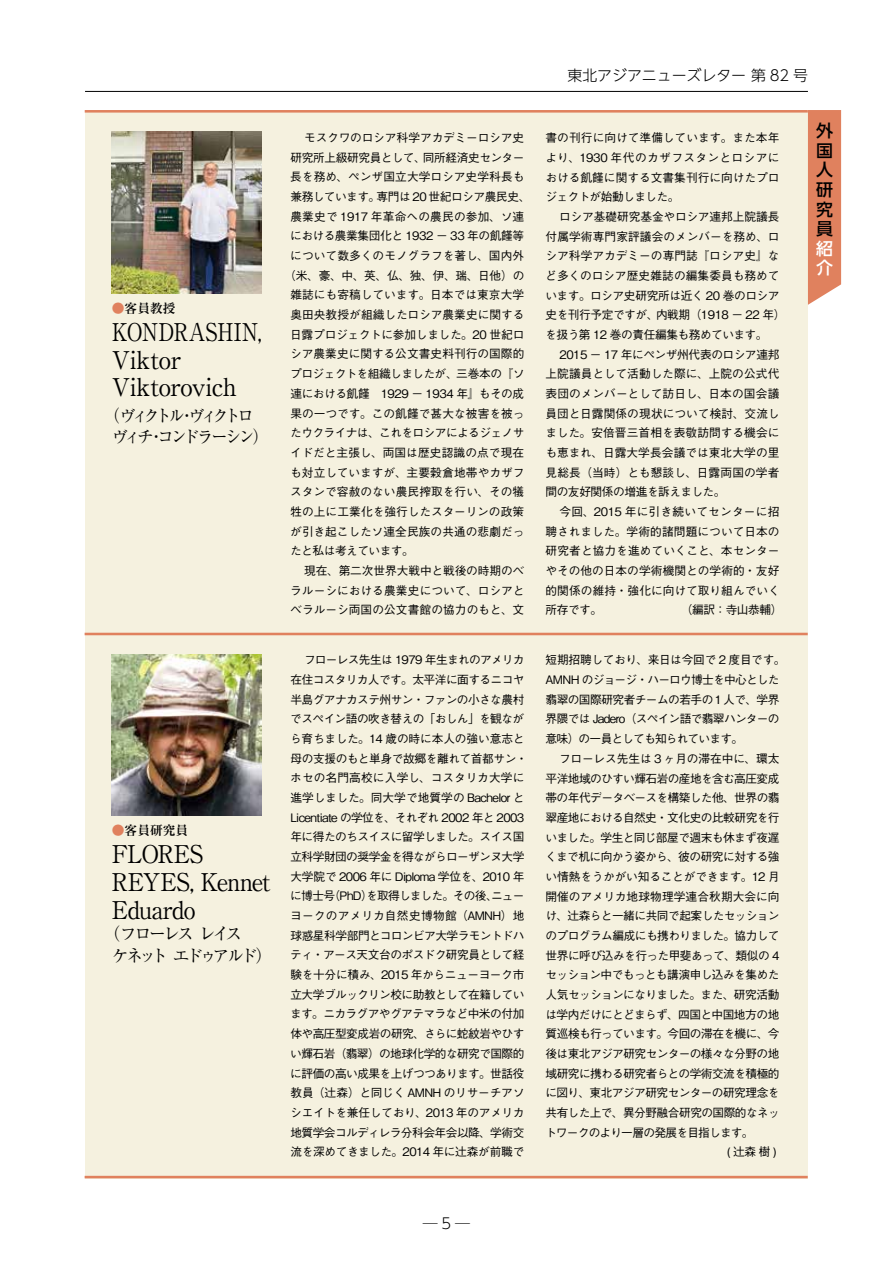
<style>
.page{position:relative;width:893px;height:1263px;background:#fff}
.page>*{position:absolute;margin:0;border:0;box-sizing:border-box;transform-origin:0 0}
.t1{font:24.45px/27.6px "Ryumin Pro";letter-spacing:-.02em;color:#000;scale:.86 1}
.t2{font:24.45px/27.6px "Ryumin Pro";letter-spacing:-.04em;color:#000;scale:.96 1}
.t3{font:16.95px/21.3px "Ryumin Pro";letter-spacing:-.21em;color:#000;scale:.96 1}
.t4{font:16.95px/22.4px "Ryumin Pro";letter-spacing:-.21em;color:#000}
.t5{font:500 16.95px/19.5px "UD Shin Go NT Pro";color:#000;text-align:justify}
.t6{font:500 16.95px/19.5px "UD Shin Go NT Pro";color:#fff}
.t7{font:300 14.85px "UD Shin Go NT Pro";color:#000}
.t8{font:700 12.75px "Ryumin Pro";color:#000}
.t9{font:500 11.7px/19.6px "Gothic BBB Pro";letter-spacing:-.04em;color:#000;text-align:justify}
.t10{font:500 11.7px "Gothic BBB Pro";letter-spacing:.005em;color:#000}
.t11{font:500 11.7px/19.6px "Gothic BBB Pro";letter-spacing:-.01em;color:#000}
.t12{font:500 11.7px "Gothic BBB Pro";letter-spacing:-.02em;color:#000}
.t13{font:500 11.7px "Gothic BBB Pro";color:#000}
.t14{font:500 11.7px "Gothic BBB Pro";letter-spacing:.015em;color:#000}
.t15{font:500 11.7px "Gothic BBB Pro";letter-spacing:.01em;color:#000}
.t16{font:500 11.7px "Gothic BBB Pro";letter-spacing:-.005em;color:#000}
.t17{font:500 11.7px "Gothic BBB Pro";letter-spacing:-.065em;color:#000}
.s1{color:#e0815e}
</style>
<div class="page">
<hr style="left:85px;top:91px;width:723px;height:1px;background:#000">
<div style="left:85px;top:111px;width:723px;height:1067px;background:#f5f1df"></div>
<img style="left:112px;top:132px;width:150px;height:161px">
<img style="left:112px;top:654px;width:150px;height:161px">
<div style="left:808px;top:110px;width:33px;height:195px;background:#e0815e"></div>
<hr style="left:85px;top:110px;width:723px;height:3px;background:#e0815e">
<hr style="left:85px;top:633px;width:723px;height:2px;background:#e0815e">
<hr style="left:85px;top:1176px;width:723px;height:2px;background:#e0815e">
<p class="t8" style="left:112px;top:298px;width:65px"><span class="s1">●</span>客員教授</p>
<h1 class="t1" style="left:112px;top:316px;width:176px">KONDRASHIN,<br>Viktor<br>Viktorovich</h1>
<h2 class="t3" style="left:112px;top:404px;width:165px;text-indent:-8px">（ヴィクトル・ヴィクトロヴィチ・コンドラーシン）</h2>
<p class="t8" style="left:112px;top:820px;width:78px"><span class="s1">●</span>客員研究員</p>
<h1 class="t2" style="left:112px;top:839px;width:167px">FLORES<br>REYES, Kennet<br>Eduardo</h1>
<h2 class="t4" style="left:112px;top:921px;width:162px;text-indent:-9px">（フローレス レイス<br>ケネット エドゥアルド）</h2>
<p class="t7" style="left:567px;top:63px;width:242px">東北アジアニューズレター 第 82 号</p>
<p class="t11" style="left:304px;top:126px;width:222px">モスクワのロシア科学アカデミーロシア史</p>
<p class="t9" style="left:290px;top:146px;width:236px">研究所上級研究員として、同所経済史センター</p>
<p class="t10" style="left:290px;top:168px;width:236px">長を務め、ペンザ国立大学ロシア史学科長も</p>
<p class="t9" style="left:290px;top:185px;width:242px">兼務しています。専門は 20 世紀ロシア農民史、</p>
<p class="t14" style="left:290px;top:207px;width:235px">農業史で 1917 年革命への農民の参加、ソ連</p>
<p class="t9" style="left:290px;top:225px;width:236px">における農業集団化と 1932 － 33 年の飢饉等</p>
<p class="t10" style="left:290px;top:246px;width:236px">について数多くのモノグラフを著し、国内外</p>
<p class="t9" style="left:284px;top:264px;width:242px">（米、豪、中、英、仏、独、伊、瑞、日他）の</p>
<p class="t10" style="left:290px;top:286px;width:235px">雑誌にも寄稿しています。日本では東京大学</p>
<p class="t13" style="left:290px;top:305px;width:236px">奥田央教授が組織したロシア農業史に関する</p>
<p class="t12" style="left:290px;top:325px;width:236px">日露プロジェクトに参加しました。20 世紀ロ</p>
<p class="t10" style="left:290px;top:345px;width:236px">シア農業史に関する公文書史料刊行の国際的</p>
<p class="t9" style="left:290px;top:362px;width:236px">プロジェクトを組織しましたが、三巻本の『ソ</p>
<p class="t9" style="left:290px;top:382px;width:235px">連における飢饉　1929 － 1934 年』もその成</p>
<p class="t10" style="left:290px;top:404px;width:236px">果の一つです。この飢饉で甚大な被害を被っ</p>
<p class="t9" style="left:290px;top:421px;width:236px">たウクライナは、これをロシアによるジェノサ</p>
<p class="t15" style="left:290px;top:443px;width:236px">イドだと主張し、両国は歴史認識の点で現在</p>
<p class="t13" style="left:290px;top:463px;width:236px">も対立していますが、主要穀倉地帯やカザフ</p>
<p class="t10" style="left:290px;top:482px;width:236px">スタンで容赦のない農民搾取を行い、その犠</p>
<p class="t10" style="left:290px;top:502px;width:235px">牲の上に工業化を強行したスターリンの政策</p>
<p class="t10" style="left:290px;top:522px;width:236px">が引き起こしたソ連全民族の共通の悲劇だっ</p>
<p class="t9" style="left:290px;top:539px;width:125px">たと私は考えています。</p>
<p class="t16" style="left:304px;top:561px;width:222px">現在、第二次世界大戦中と戦後の時期のベ</p>
<p class="t10" style="left:290px;top:581px;width:236px">ラルーシにおける農業史について、ロシアと</p>
<p class="t10" style="left:290px;top:600px;width:236px">ベラルーシ両国の公文書館の協力のもと、文</p>
<p class="t9" style="left:545px;top:126px;width:236px">書の刊行に向けて準備しています。また本年より、1930 年代のカザフスタンとロシアにおける飢饉に関する文書集刊行に向けたプロジェクトが始動しました。</p>
<p class="t11" style="left:545px;top:205px;width:242px;text-indent:14px">ロシア基礎研究基金やロシア連邦上院議長付属学術専門家評議会のメンバーを務め、ロシア科学アカデミーの専門誌『ロシア史』など多くのロシア歴史雑誌の編集委員も務めています。ロシア史研究所は近く 20 巻のロシア史を刊行予定ですが、内戦期（1918 － 22 年）を扱う第 12 巻の責任編集も務めています。</p>
<p class="t9" style="left:545px;top:343px;width:236px;text-indent:14px">2015 － 17 年にペンザ州代表のロシア連邦上院議員として活動した際に、上院の公式代表団のメンバーとして訪日し、日本の国会議員団と日露関係の現状について検討、交流しました。安倍晋三首相を表敬訪問する機会にも恵まれ、日露大学長会議では東北大学の里見総長（当時）とも懇談し、日露両国の学者間の友好関係の増進を訴えました。</p>
<p class="t9" style="left:545px;top:500px;width:236px;text-indent:14px">今回、2015 年に引き続いてセンターに招聘されました。学術的諸問題について日本の研究者と協力を進めていくこと、本センターやその他の日本の学術機関との学術的・友好的関係の維持・強化に向けて取り組んでいく所存です。</p>
<p class="t9" style="left:681px;top:598px;width:103px">（編訳：寺山恭輔）</p>
<p class="t9" style="left:290px;top:649px;width:239px;text-align:left;text-indent:14px">フローレス先生は 1979 年生まれのアメリカ在住コスタリカ人です。太平洋に面するニコヤ半島グアナカステ州サン・ファンの小さな農村でスペイン語の吹き替えの「おしん」を観ながら育ちました。14 歳の時に本人の強い意志と母の支援のもと単身で故郷を離れて首都サン・ホセの名門高校に入学し、コスタリカ大学に進学しました。同大学で地質学の Bachelor と<br>Licentiate の学位を、それぞれ 2002 年と 2003年に得たのちスイスに留学しました。スイス国立科学財団の奨学金を得ながらローザンヌ大学大学院で 2006 年に Diploma 学位を、2010 年に博士号（PhD）を取得しました。その後、ニューヨークのアメリカ自然史博物館（AMNH）地球惑星科学部門とコロンビア大学ラモントドハティ・アース天文台のポスドク研究員として経験を十分に積み、2015 年からニューヨーク市立大学ブルックリン校に助教として在籍しています。ニカラグアやグアテマラなど中米の付加体や高圧型変成岩の研究、さらに蛇紋岩やひすい輝石岩（翡翠）の地球化学的な研究で国際的に評価の高い成果を上げつつあります。世話役教員（辻森）と同じく AMNH のリサーチアソシエイトを兼任しており、2013 年のアメリカ地質学会コルディレラ分科会年会以降、学術交流を深めてきました。2014 年に辻森が前職で</p>
<p class="t9" style="left:545px;top:649px;width:241px;text-align:left">短期招聘しており、来日は今回で 2 度目です。<br>AMNH のジョージ・ハーロウ博士を中心とした翡翠の国際研究者チームの若手の１人で、学界界隈では Jadero（スペイン語で翡翠ハンターの意味）の一員としても知られています。</p>
<p class="t11" style="left:559px;top:747px;width:222px">フローレス先生は 3 ヶ月の滞在中に、環太</p>
<p class="t9" style="left:545px;top:767px;width:235px">平洋地域のひすい輝石岩の産地を含む高圧変成</p>
<p class="t9" style="left:545px;top:786px;width:236px">帯の年代データベースを構築した他、世界の翡</p>
<p class="t9" style="left:545px;top:806px;width:235px">翠産地における自然史・文化史の比較研究を行</p>
<p class="t9" style="left:545px;top:826px;width:236px">いました。学生と同じ部屋で週末も休まず夜遅</p>
<p class="t9" style="left:545px;top:845px;width:236px">くまで机に向かう姿から、彼の研究に対する強</p>
<p class="t12" style="left:545px;top:867px;width:236px">い情熱をうかがい知ることができます。12 月</p>
<p class="t10" style="left:545px;top:887px;width:236px">開催のアメリカ地球物理学連合秋期大会に向</p>
<p class="t9" style="left:545px;top:904px;width:236px">け、辻森らと一緒に共同で起案したセッション</p>
<p class="t9" style="left:545px;top:924px;width:236px">のプログラム編成にも携わりました。協力して</p>
<p class="t9" style="left:545px;top:944px;width:235px">世界に呼び込みを行った甲斐あって、類似の 4</p>
<p class="t9" style="left:545px;top:963px;width:236px">セッション中でもっとも講演申し込みを集めた</p>
<p class="t9" style="left:545px;top:983px;width:236px">人気セッションになりました。また、研究活動</p>
<p class="t9" style="left:545px;top:1003px;width:236px">は学内だけにとどまらず、四国と中国地方の地</p>
<p class="t9" style="left:545px;top:1022px;width:235px">質巡検も行っています。今回の滞在を機に、今</p>
<p class="t9" style="left:545px;top:1042px;width:235px">後は東北アジア研究センターの様々な分野の地</p>
<p class="t9" style="left:545px;top:1062px;width:236px">域研究に携わる研究者らとの学術交流を積極的</p>
<p class="t9" style="left:545px;top:1081px;width:236px">に図り、東北アジア研究センターの研究理念を</p>
<p class="t9" style="left:545px;top:1101px;width:236px">共有した上で、異分野融合研究の国際的なネッ</p>
<p class="t17" style="left:545px;top:1123px;width:210px">トワークのより一層の発展を目指します。</p>
<p class="t9" style="left:727px;top:1140px;width:51px">(辻森 樹)</p>
<h2 class="t5" style="left:816px;top:121px;width:18px">外国人研究員</h2>
<h2 class="t6" style="left:816px;top:238px;width:18px">紹介</h2>
<p class="t7" style="left:423px;top:1212px;width:49px">─5─</p>
</div>
